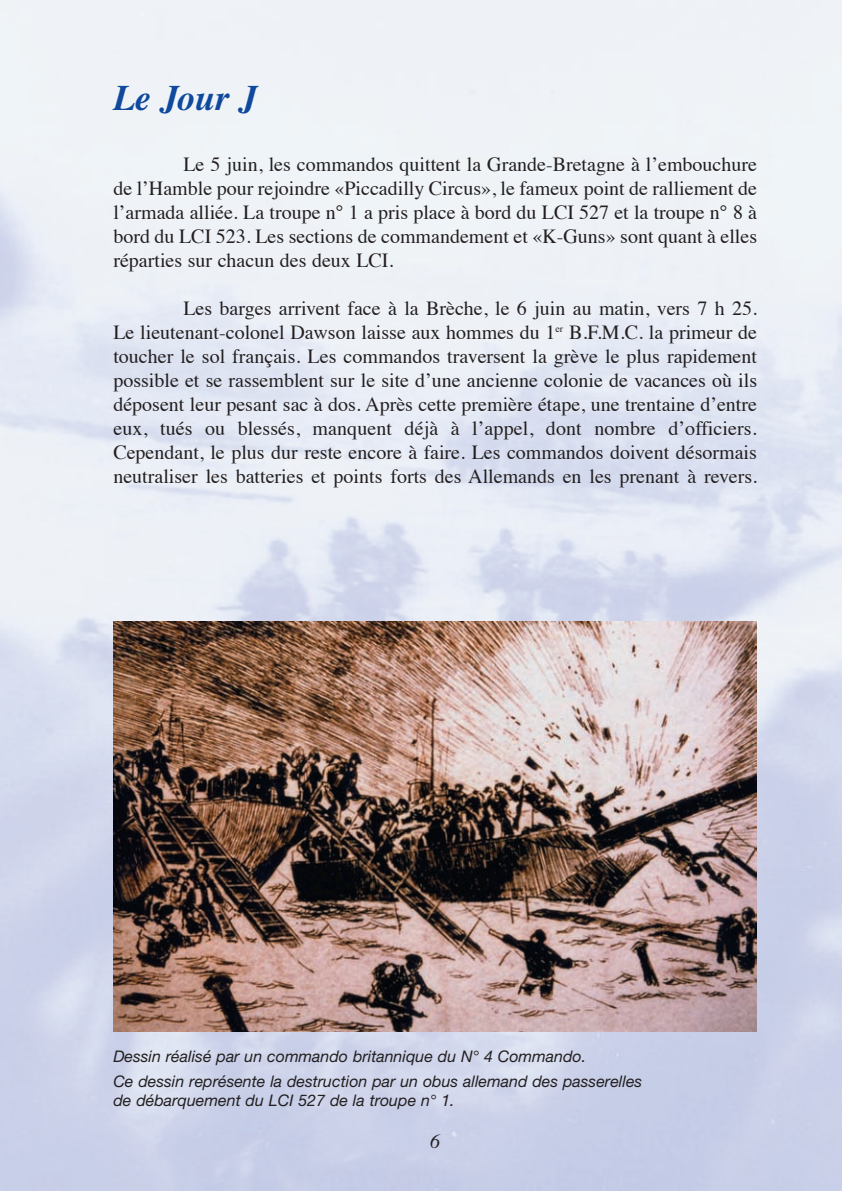
<style>
.page{position:relative;width:842px;height:1191px;background:#fff}
.page>*{position:absolute;margin:0;border:0;box-sizing:border-box;transform-origin:0 0}
.t1{font:italic 700 36px "Times";color:#0f499d}
.t2{font:20px/24px "Times";color:#231f20;text-align:justify}
.t3{font:italic 20px "Times";color:#231f20}
.t4{font:italic 16px/24.8px "Helvetica Neue";color:#231f20}
</style>
<div class="page">
<img style="left:0;top:0;width:842px;height:1191px">
<img style="left:113px;top:622px;width:644px;height:409px">
<h1 class="t1" style="left:113px;top:85px;width:146px">Le Jour J</h1>
<p class="t2" style="left:113px;top:154px;width:645px;text-indent:70px">Le 5 juin, les commandos quittent la Grande-Bretagne à l’embouchure de l’Hamble pour rejoindre «Piccadilly Circus», le fameux point de ralliement de l’armada alliée. La troupe n° 1 a pris place à bord du LCI 527 et la troupe n° 8 à bord du LCI 523. Les sections de commandement et «K-Guns» sont quant à elles réparties sur chacun des deux LCI.</p>
<p class="t2" style="left:113px;top:298px;width:645px;text-indent:70px">Les barges arrivent face à la Brèche, le 6 juin au matin, vers 7 h 25.<br>Le lieutenant-colonel Dawson laisse aux hommes du 1<sup>er</sup> B.F.M.C. la primeur de toucher le sol français. Les commandos traversent la grève le plus rapidement possible et se rassemblent sur le site d’une ancienne colonie de vacances où ils déposent leur pesant sac à dos. Après cette première étape, une trentaine d’entre eux, tués ou blessés, manquent déjà à l’appel, dont nombre d’officiers.<br>Cependant, le plus dur reste encore à faire. Les commandos doivent désormais neutraliser les batteries et points forts des Allemands en les prenant à revers.</p>
<p class="t4" style="left:113px;top:1045px;width:530px">Dessin réalisé par un commando britannique du N° 4 Commando.<br>Ce dessin représente la destruction par un obus allemand des passerelles</p>
<p class="t4" style="left:113px;top:1089px;width:343px">de débarquement du LCI 527 de la troupe n° 1.</p>
<p class="t3" style="left:430px;top:1134px;width:11px">6</p>
</div>
